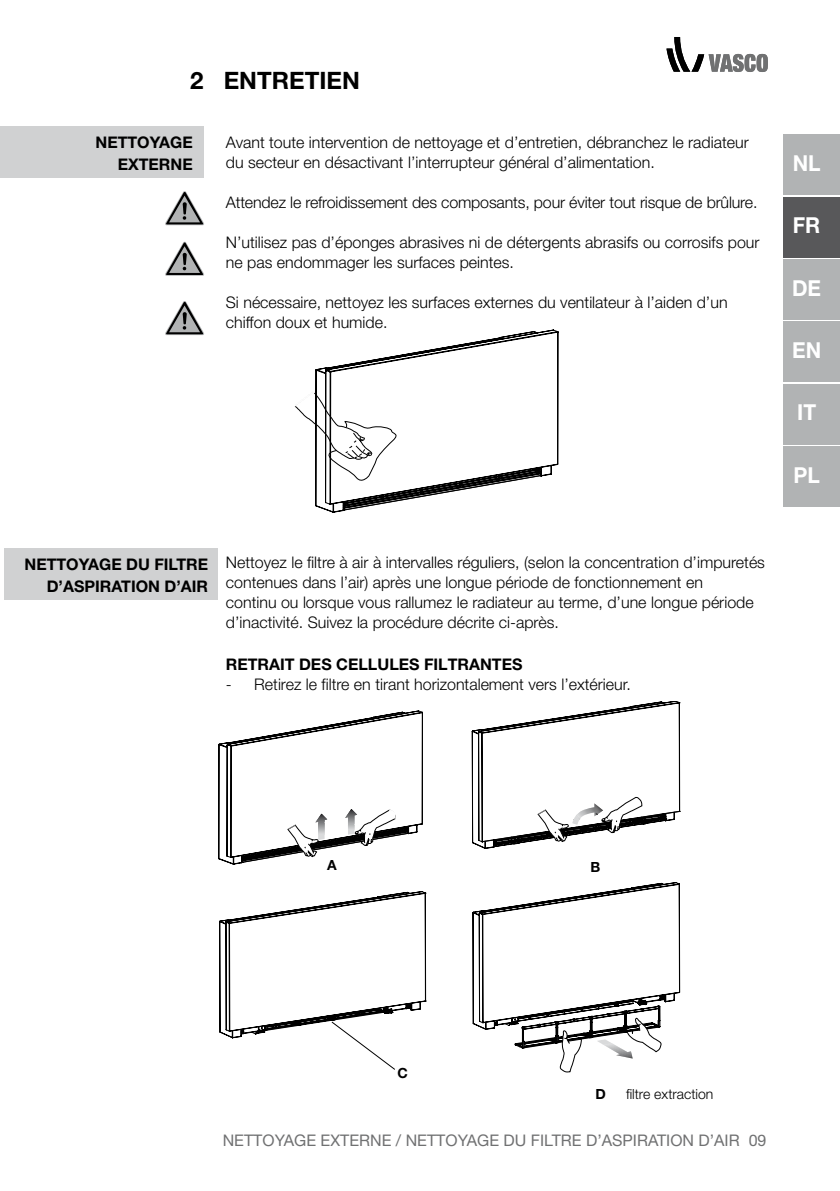
<style>
.page{position:relative;width:840px;height:1191px;background:#fff}
.page>*{position:absolute;margin:0;border:0;box-sizing:border-box;transform-origin:0 0}
.t1{font:700 24px "Helvetica Neue LT Std";color:#000}
.t2{font:700 22px "Helvetica Neue LT Std";color:#fff;scale:.95 1}
.t3{font:300 16px/20px "Helvetica Neue LT Std";color:#000}
.t4{font:700 16px/22px "Helvetica Neue LT Std";color:#000;text-align:right}
.t5{font:16px "Helvetica Neue LT Std";color:#707172}
.t6{font:300 14px "Helvetica Neue LT Std";color:#000}
.t7{font:700 14px "Helvetica Neue LT Std";color:#000}
</style>
<div class="page">
<svg style="left:218px;top:710px;width:205px;height:154px"></svg>
<svg style="left:345px;top:829px;width:12px;height:5px"></svg>
<svg style="left:471px;top:701px;width:209px;height:148px"></svg>
<svg style="left:407px;top:891px;width:20px;height:119px"></svg>
<svg style="left:472px;top:882px;width:207px;height:190px"></svg>
<div style="left:783px;top:135px;width:56px;height:60px;background:#b1b3b4"></div>
<div style="left:783px;top:197px;width:56px;height:60px;background:#58585a"></div>
<div style="left:783px;top:259px;width:56px;height:60px;background:#b1b3b4"></div>
<div style="left:783px;top:322px;width:56px;height:60px;background:#b1b3b4"></div>
<div style="left:783px;top:384px;width:56px;height:60px;background:#b1b3b4"></div>
<div style="left:783px;top:446px;width:56px;height:60px;background:#b1b3b4"></div>
<svg style="left:666px;top:37px;width:101px;height:35px"></svg>
<div style="left:0;top:126px;width:203px;height:51px;background:#d0d1d2"></div>
<svg style="left:315px;top:330px;width:243px;height:182px"></svg>
<svg style="left:294px;top:390px;width:247px;height:120px"></svg>
<div style="left:4px;top:549px;width:213px;height:51px;background:#d0d1d2"></div>
<svg style="left:219px;top:892px;width:201px;height:178px"></svg>
<svg style="left:165px;top:191px;width:39px;height:34px"></svg>
<svg style="left:165px;top:242px;width:39px;height:34px"></svg>
<svg style="left:165px;top:301px;width:39px;height:34px"></svg>
<h1 class="t1" style="left:190px;top:66px;width:171px">2 ENTRETIEN</h1>
<p class="t4" style="left:95px;top:130px;width:99px">NETTOYAGE<br>EXTERNE</p>
<p class="t3" style="left:226px;top:131px;width:524px">Avant toute intervention de nettoyage et d’entretien, débranchez le radiateur du secteur en désactivant l’interrupteur général d’alimentation.</p>
<p class="t3" style="left:226px;top:191px;width:533px">Attendez le refroidissement des composants, pour éviter tout risque de brûlure.</p>
<p class="t3" style="left:226px;top:231px;width:535px">N’utilisez pas d’éponges abrasives ni de détergents abrasifs ou corrosifs pour ne pas endommager les surfaces peintes.</p>
<p class="t3" style="left:226px;top:291px;width:503px">Si nécessaire, nettoyez les surfaces externes du ventilateur à l’aiden d’un chiffon doux et humide.</p>
<h2 class="t2" style="left:792px;top:149px;width:31px">NL</h2>
<h2 class="t2" style="left:792px;top:212px;width:30px">FR</h2>
<h2 class="t2" style="left:791px;top:274px;width:32px">DE</h2>
<h2 class="t2" style="left:791px;top:337px;width:32px">EN</h2>
<h2 class="t2" style="left:796px;top:399px;width:21px">IT</h2>
<h2 class="t2" style="left:793px;top:461px;width:29px">PL</h2>
<p class="t4" style="left:24px;top:552px;width:185px">NETTOYAGE DU FILTRE<br>D’ASPIRATION D’AIR</p>
<p class="t3" style="left:226px;top:551px;width:540px">Nettoyez le filtre à air à intervalles réguliers, (selon la concentration d’impuretés contenues dans l’air) après une longue période de fonctionnement en<br>continu ou lorsque vous rallumez le radiateur au terme, d’une longue période d’inactivité. Suivez la procédure décrite ci-après.</p>
<p class="t4" style="left:226px;top:652px;width:298px">RETRAIT DES CELLULES FILTRANTES</p>
<p class="t3" style="left:226px;top:673px;width:406px">- Retirez le filtre en tirant horizontalement vers l’extérieur.</p>
<p class="t7" style="left:327px;top:856px;width:11px">A</p>
<p class="t7" style="left:590px;top:858px;width:11px">B</p>
<p class="t7" style="left:397px;top:1064px;width:12px">C</p>
<p class="t7" style="left:595px;top:1085px;width:12px">D</p>
<p class="t6" style="left:625px;top:1085px;width:89px">filtre extraction</p>
<p class="t5" style="left:223px;top:1130px;width:545px">NETTOYAGE EXTERNE / NETTOYAGE DU FILTRE D’ASPIRATION D’AIR 09</p>
</div>
